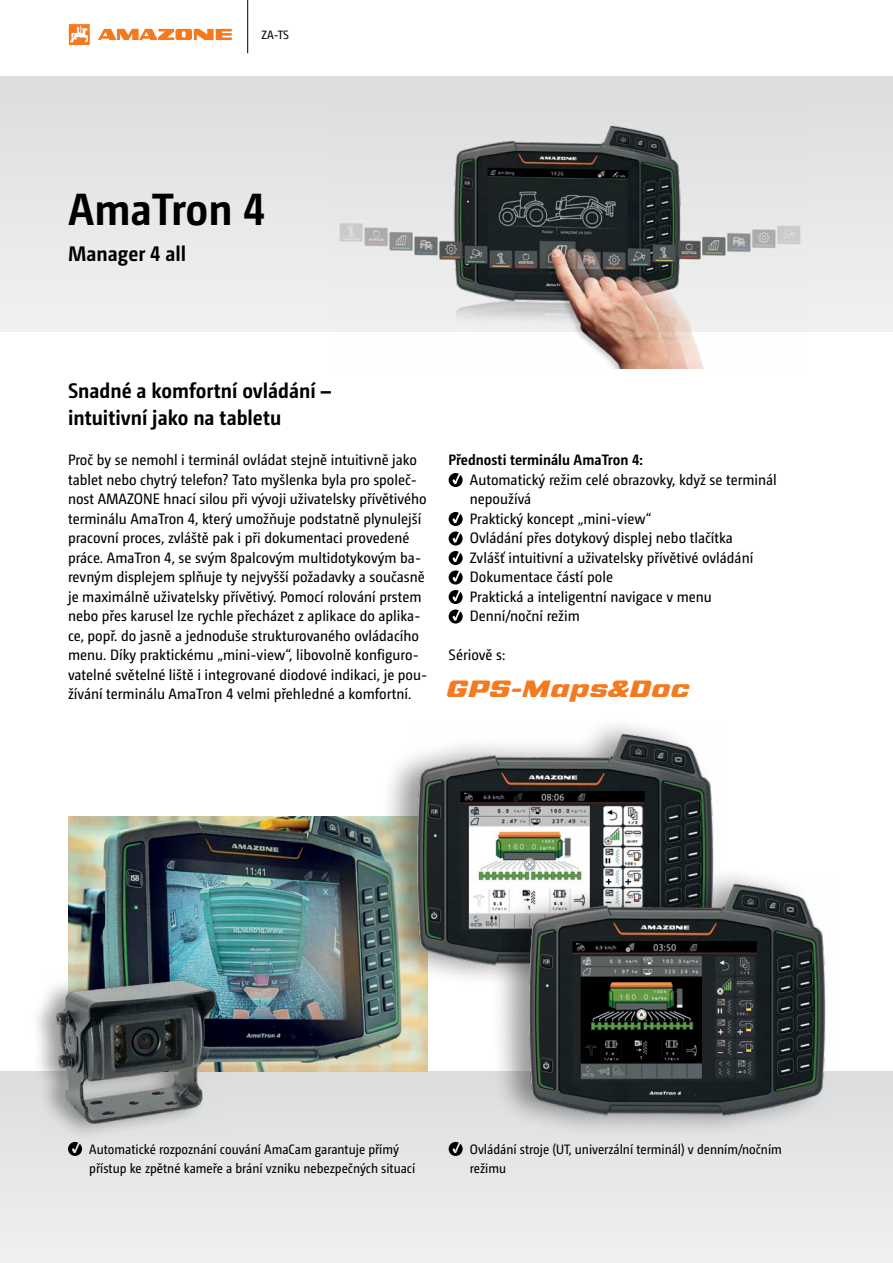
<style>
.page{position:relative;width:893px;height:1263px;background:#fff}
.page>*{position:absolute;margin:0;border:0;box-sizing:border-box;transform-origin:0 0}
.t1{font:700 45px "Camingo Dos Pro S Cd";color:#000}
.t2{font:23.4px "Amazone VI Bl It";color:#f4791f}
.t3{font:700 21px/27px "Camingo Dos Pro S Cd";color:#000}
.t4{font:15px/19.5px "Camingo Dos Pro S Cd";color:#000}
.t5{font:700 15px "Camingo Dos Pro S Cd";color:#000}
.t6{font:13.5px/19.5px "Camingo Dos Pro S Cd";color:#000}
.t7{font:12px "Camingo Dos Pro S Cd";color:#000}
</style>
<div class="page">
<div style="left:0;top:77px;width:893px;height:255px;background:#e4e5e6"></div>
<div style="left:0;top:1071px;width:893px;height:192px;background:#e7e9ea"></div>
<img style="left:339px;top:123px;width:461px;height:245px">
<img style="left:68px;top:816px;width:359px;height:255px">
<div style="left:29px;top:966px;width:191px;height:174px;background:#000;opacity:.4"></div>
<img style="left:43px;top:968px;width:182px;height:170px">
<div style="left:379px;top:715px;width:339px;height:273px;background:#000;opacity:.4"></div>
<img style="left:410px;top:727px;width:308px;height:246px">
<div style="left:491px;top:865px;width:340px;height:273px;background:#000;opacity:.4"></div>
<img style="left:522px;top:877px;width:311px;height:246px">
<svg style="left:449px;top:473px;width:14px;height:14px"></svg>
<svg style="left:449px;top:512px;width:14px;height:33px"></svg>
<svg style="left:449px;top:551px;width:14px;height:33px"></svg>
<svg style="left:449px;top:590px;width:14px;height:33px"></svg>
<svg style="left:68px;top:1142px;width:14px;height:14px"></svg>
<svg style="left:449px;top:1142px;width:14px;height:14px"></svg>
<hr style="left:247px;top:0;width:1px;height:53px;background:#000">
<div style="left:68px;top:24px;width:22px;height:22px;background:#f4791f"></div>
<div style="left:68px;top:23px;width:22px;height:23px;border:1px solid #fff"></div>
<svg style="left:70px;top:25px;width:18px;height:17px"></svg>
<svg style="left:98px;top:29px;width:134px;height:11px"></svg>
<p class="t7" style="left:261px;top:28px;width:29px">ZA-TS</p>
<h1 class="t1" style="left:68px;top:182px;width:199px">AmaTron 4</h1>
<h3 class="t3" style="left:68px;top:240px;width:120px">Manager 4 all</h3>
<h3 class="t3" style="left:68px;top:377px;width:265px">Snadné a komfortní ovládání – intuitivní jako na tabletu</h3>
<p class="t4" style="left:68px;top:450px;width:361px">Proč by se nemohl i terminál ovládat stejně intuitivně jako tablet nebo chytrý telefon? Tato myšlenka byla pro společ&shy;nost AMAZONE hnací silou při vývoji uživatelsky přívětivého terminálu AmaTron 4, který umožňuje podstatně plynulejší pracovní proces, zvláště pak i při dokumentaci provedené práce. AmaTron 4, se svým 8palcovým multidotykovým ba&shy;revným displejem splňuje ty nejvyšší požadavky a současně je maximálně uživatelsky přívětivý. Pomocí rolování prstem nebo přes karusel lze rychle přecházet z aplikace do aplika&shy;ce, popř. do jasně a jednoduše strukturovaného ovládacího menu. Díky praktickému „mini-view“, libovolně konfiguro&shy;vatelné světelné liště i integrované diodové indikaci, je pou&shy;žívání terminálu AmaTron 4 velmi přehledné a komfortní.</p>
<p class="t5" style="left:449px;top:451px;width:195px">Přednosti terminálu AmaTron 4:</p>
<p class="t4" style="left:470px;top:470px;width:309px">Automatický režim celé obrazovky, když se terminál nepoužívá<br>Praktický koncept „mini-view“<br>Ovládání přes dotykový displej nebo tlačítka<br>Zvlášť intuitivní a uživatelsky přívětivé ovládání Dokumentace částí pole<br>Praktická a inteligentní navigace v menu Denní/noční režim</p>
<p class="t4" style="left:449px;top:645px;width:58px">Sériově s:</p>
<h2 class="t2" style="left:446px;top:675px;width:245px">GPS-Maps&amp;Doc</h2>
<p class="t6" style="left:89px;top:1139px;width:327px">Automatické rozpoznání couvání AmaCam garantuje přímý přístup ke zpětné kameře a brání vzniku nebezpečných situací</p>
<p class="t6" style="left:470px;top:1139px;width:313px">Ovládání stroje (UT, univerzální terminál) v denním/nočním režimu</p>
</div>
